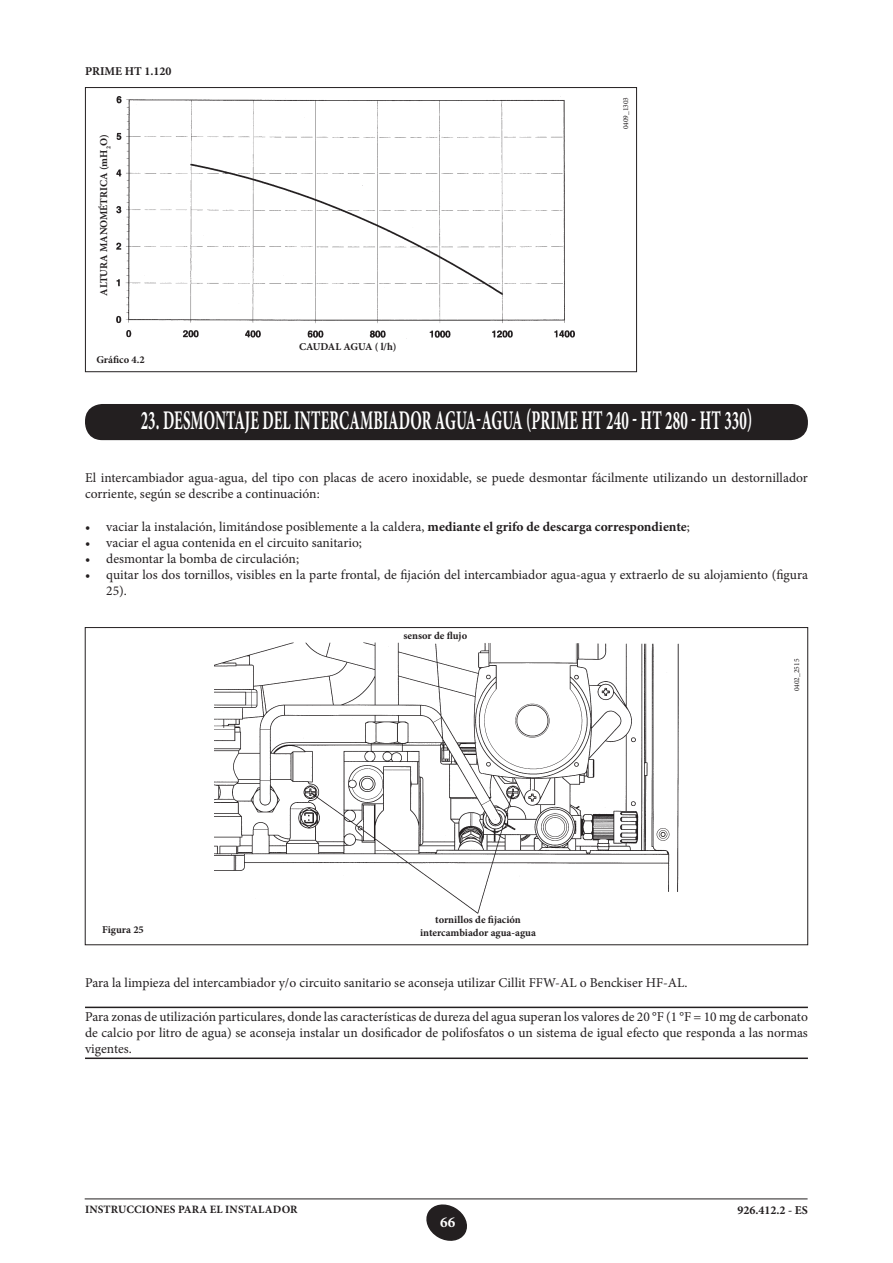
<style>
.page{position:relative;width:893px;height:1263px;background:#fff}
.page>*{position:absolute;margin:0;border:0;box-sizing:border-box;transform-origin:0 0}
.capitolo{font:700 27px "Minion Pro";letter-spacing:.01em;color:#fff;scale:.55 1}
.t1{font:700 15px "Minion Pro";color:#fff}
.rientri{font:13.5px/16.2px "Minion Pro";color:#231f20}
.testo{font:13.5px/16.2px "Minion Pro";color:#231f20}
.testoFiletti{font:13.5px/16.2px "Minion Pro";color:#231f20;text-align:justify}
.t2{font:700 12px "Minion Pro";color:#231f20}
.t3{font:700 11.25px "Minion Pro";letter-spacing:.01em;color:#231f20}
.testo-2{font:700 10.5px "Minion Pro";color:#231f20}
.t4{font:7.5px "Minion Pro";color:#231f20}
.testo-3{font:700 6.15px "Minion Pro";color:#231f20}
.s1{font-weight:700}
</style>
<div class="page">
<svg style="left:426px;top:1204px;width:41px;height:37px"></svg>
<hr style="left:85px;top:1198px;width:723px;height:1px;background:#231f20">
<img style="left:215px;top:643px;width:463px;height:270px">
<hr style="left:85px;top:1007px;width:723px;height:1px;background:#231f20">
<hr style="left:85px;top:1057px;width:723px;height:2px;background:#231f20">
<div style="left:86px;top:405px;width:721px;height:34px;background:#231f20;border-radius:16px"></div>
<div style="left:85px;top:404px;width:723px;height:36px;border:2px solid #231f20;border-radius:16px"></div>
<div style="left:85px;top:87px;width:552px;height:285px;border:1px solid #231f20"></div>
<img style="left:116px;top:96px;width:458px;height:243px">
<p class="t2" style="left:85px;top:62px;width:88px">PRIME HT 1.120</p>
<p class="testo-2" style="left:96px;top:296px;width:163px;rotate:-90deg">ALTURA MANOMÉTRICA (mH O)</p>
<p class="testo-3" style="left:104px;top:149px;width:5px;rotate:-90deg">2</p>
<p class="testo-2" style="left:96px;top:352px;width:50px">Gráfico 4.2</p>
<p class="testo-2" style="left:299px;top:339px;width:99px">CAUDAL AGUA ( l/h)</p>
<p class="t4" style="left:621px;top:129px;width:34px;rotate:-90deg">0409_1303</p>
<p class="capitolo" style="left:141px;top:402px;width:1113px">23. DESMONTAJE DEL INTERCAMBIADOR AGUA-AGUA (PRIME HT 240 - HT 280 - HT 330)</p>
<p class="testo" style="left:85px;top:470px;width:724px">El intercambiador agua-agua, del tipo con placas de acero inoxidable, se puede desmontar fácilmente utilizando un destornillador corriente, según se describe a continuación:</p>
<p class="rientri" style="left:85px;top:518px;width:606px">• vaciar la instalación, limitándose posiblemente a la caldera, <span class="s1">mediante el grifo de descarga correspondiente</span>;</p>
<p class="rientri" style="left:85px;top:534px;width:279px">• vaciar el agua contenida en el circuito sanitario;</p>
<p class="rientri" style="left:85px;top:551px;width:216px">• desmontar la bomba de circulación;</p>
<p class="rientri" style="left:106px;top:567px;width:703px;text-indent:-21px">• quitar los dos tornillos, visibles en la parte frontal, de fijación del intercambiador agua-agua y extraerlo de su alojamiento (figura<br>25).</p>
<p class="testo-2" style="left:102px;top:922px;width:43px">Figura 25</p>
<p class="testo-2" style="left:403px;top:628px;width:65px">sensor de flujo</p>
<p class="testo-2" style="left:435px;top:913px;width:87px">tornillos de fijación</p>
<p class="testo-2" style="left:420px;top:925px;width:117px">intercambiador agua-agua</p>
<p class="t4" style="left:792px;top:691px;width:34px;rotate:-90deg">0402_2515</p>
<p class="testo" style="left:85px;top:974px;width:604px">Para la limpieza del intercambiador y/o circuito sanitario se aconseja utilizar Cillit FFW-AL o Benckiser HF-AL.</p>
<p class="testoFiletti" style="left:85px;top:1008px;width:724px">Para zonas de utilización particulares, donde las características de dureza del agua superan los valores de 20 °F (1 °F = 10 mg de carbonato de calcio por litro de agua) se aconseja instalar un dosificador de polifosfatos o un sistema de igual efecto que responda a las normas vigentes.</p>
<p class="t3" style="left:85px;top:1201px;width:214px">INSTRUCCIONES PARA EL INSTALADOR</p>
<p class="t2" style="left:737px;top:1201px;width:72px">926.412.2 - ES</p>
<p class="t1" style="left:440px;top:1211px;width:16px">66</p>
</div>
